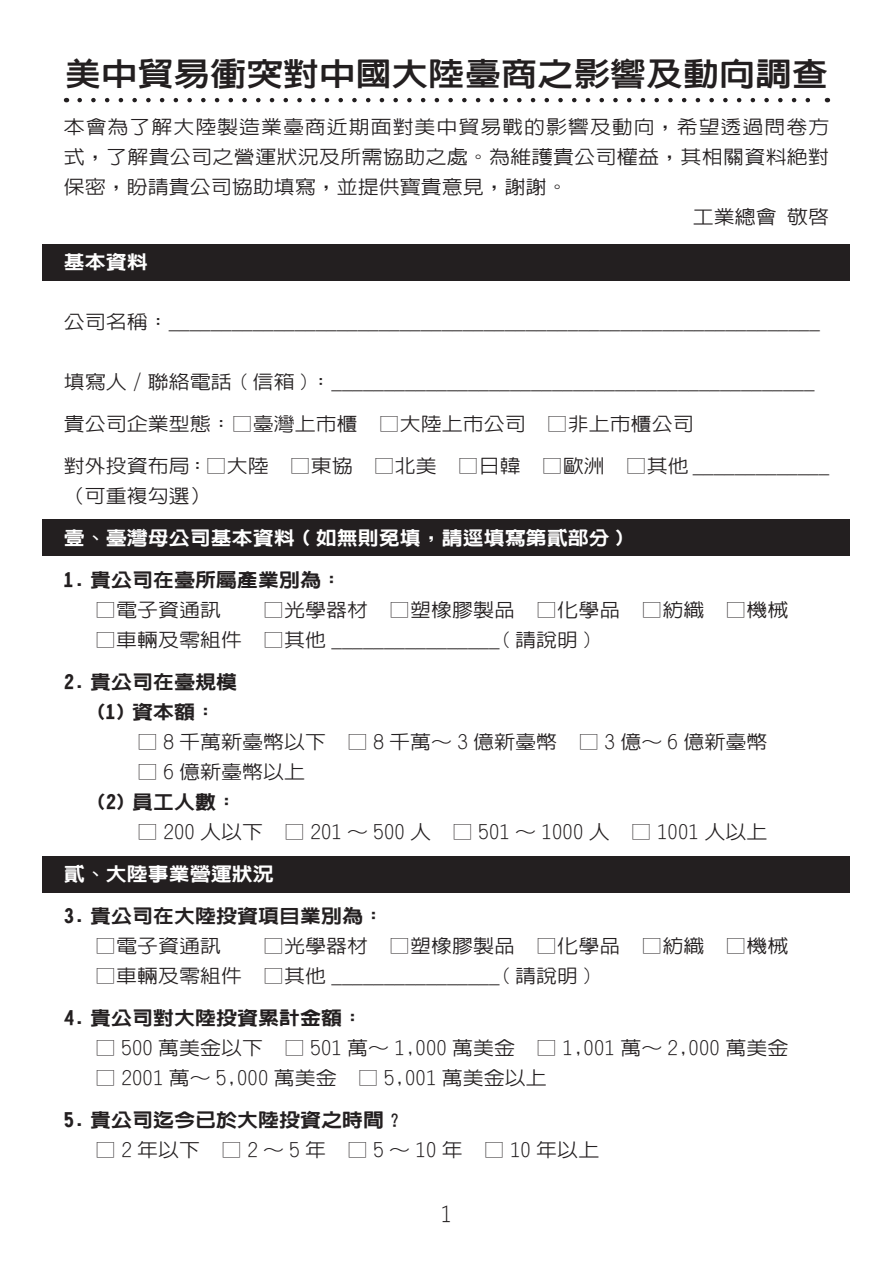
<style>
.page{position:relative;width:893px;height:1263px;background:#fff}
.page>*{position:absolute;margin:0;border:0;box-sizing:border-box;transform-origin:0 0}
.t1{font:800 32.4px "AR Hei B5";color:#231f20;scale:1.12 1}
.t2{font:500 21px "AR Hei B5";color:#231f20}
.t3{font:500 18.9px/30px "AR Hei B5";color:#231f20;scale:1.11 1}
.t4{font:800 18.9px/30px "AR Hei B5";color:#231f20;text-align:center;scale:1.11 1}
.t5{font:800 18.9px "AR Hei B5";color:#fff;scale:1.11 1}
.t6{font:500 18.9px "AR Hei B5";letter-spacing:.045em;color:#231f20;scale:1.11 1}
</style>
<div class="page">
<div style="left:43px;top:519px;width:807px;height:37px;background:#231f20"></div>
<div style="left:43px;top:244px;width:807px;height:37px;background:#231f20"></div>
<div style="left:43px;top:856px;width:807px;height:37px;background:#231f20"></div>
<svg style="left:80px;top:98px;width:730px;height:4px"></svg>
<h1 class="t1" style="left:65px;top:57px;width:683px">美中貿易衝突對中國大陸臺商之影響及動向調查</h1>
<p class="t6" style="left:64px;top:118px;width:691px">本會為了解大陸製造業臺商近期面對美中貿易戰的影響及動向，希望透過問卷方</p>
<p class="t3" style="left:64px;top:142px;width:691px">式，了解貴公司之營運狀況及所需協助之處。為維護貴公司權益，其相關資料絕對</p>
<p class="t3" style="left:64px;top:172px;width:456px">保密，盼請貴公司協助填寫，並提供寶貴意見，謝謝。</p>
<p class="t3" style="left:693px;top:202px;width:124px">工業總會 敬啟</p>
<p class="t5" style="left:64px;top:253px;width:77px">基本資料</p>
<p class="t3" style="left:64px;top:307px;width:683px">公司名稱：______________________________________________________________</p>
<p class="t3" style="left:64px;top:367px;width:678px">填寫人 / 聯絡電話 ( 信箱 )：______________________________________________</p>
<p class="t3" style="left:64px;top:409px;width:569px">貴公司企業型態：□臺灣上市櫃 □大陸上市公司 □非上市櫃公司</p>
<p class="t3" style="left:64px;top:451px;width:691px">對外投資布局：□大陸 □東協 □北美 □日韓 □歐洲 □其他 _____________（可重複勾選）</p>
<p class="t5" style="left:64px;top:529px;width:508px">壹、臺灣母公司基本資料 ( 如無則免填，請逕填寫第貳部分 )</p>
<p class="t4" style="left:64px;top:565px;width:252px">1. 貴公司在臺所屬產業別為：</p>
<p class="t3" style="left:95px;top:595px;width:115px">□電子資通訊</p>
<p class="t3" style="left:263px;top:595px;width:474px">□光學器材 □塑橡膠製品 □化學品 □紡織 □機械</p>
<p class="t3" style="left:95px;top:625px;width:451px">□車輛及零組件 □其他 ________________( 請說明 )</p>
<p class="t4" style="left:64px;top:667px;width:158px">2. 貴公司在臺規模(1) 資本額：</p>
<p class="t3" style="left:137px;top:727px;width:569px">□ 8 千萬新臺幣以下 □ 8 千萬～ 3 億新臺幣 □ 3 億～ 6 億新臺幣</p>
<p class="t3" style="left:137px;top:757px;width:153px">□ 6 億新臺幣以上</p>
<p class="t4" style="left:95px;top:787px;width:129px">(2) 員工人數：</p>
<p class="t3" style="left:137px;top:817px;width:569px">□ 200 人以下 □ 201 ～ 500 人 □ 501 ～ 1000 人 □ 1001 人以上</p>
<p class="t5" style="left:64px;top:864px;width:191px">貳、大陸事業營運狀況</p>
<p class="t4" style="left:64px;top:901px;width:290px">3. 貴公司在大陸投資項目業別為：</p>
<p class="t3" style="left:95px;top:931px;width:115px">□電子資通訊</p>
<p class="t3" style="left:263px;top:931px;width:474px">□光學器材 □塑橡膠製品 □化學品 □紡織 □機械</p>
<p class="t3" style="left:95px;top:961px;width:451px">□車輛及零組件 □其他 ________________( 請說明 )</p>
<p class="t4" style="left:64px;top:1003px;width:271px">4. 貴公司對大陸投資累計金額：</p>
<p class="t3" style="left:95px;top:1033px;width:626px">□ 500 萬美金以下 □ 501 萬～ 1,000 萬美金 □ 1,001 萬～ 2,000 萬美金</p>
<p class="t3" style="left:95px;top:1063px;width:408px">□ 2001 萬～ 5,000 萬美金 □ 5,001 萬美金以上</p>
<p class="t4" style="left:64px;top:1105px;width:309px">5. 貴公司迄今已於大陸投資之時間？</p>
<p class="t3" style="left:95px;top:1135px;width:456px">□2年以下 □2～5年 □5～10年 □10年以上</p>
<p class="t2" style="left:441px;top:1203px;width:12px">1</p>
</div>
